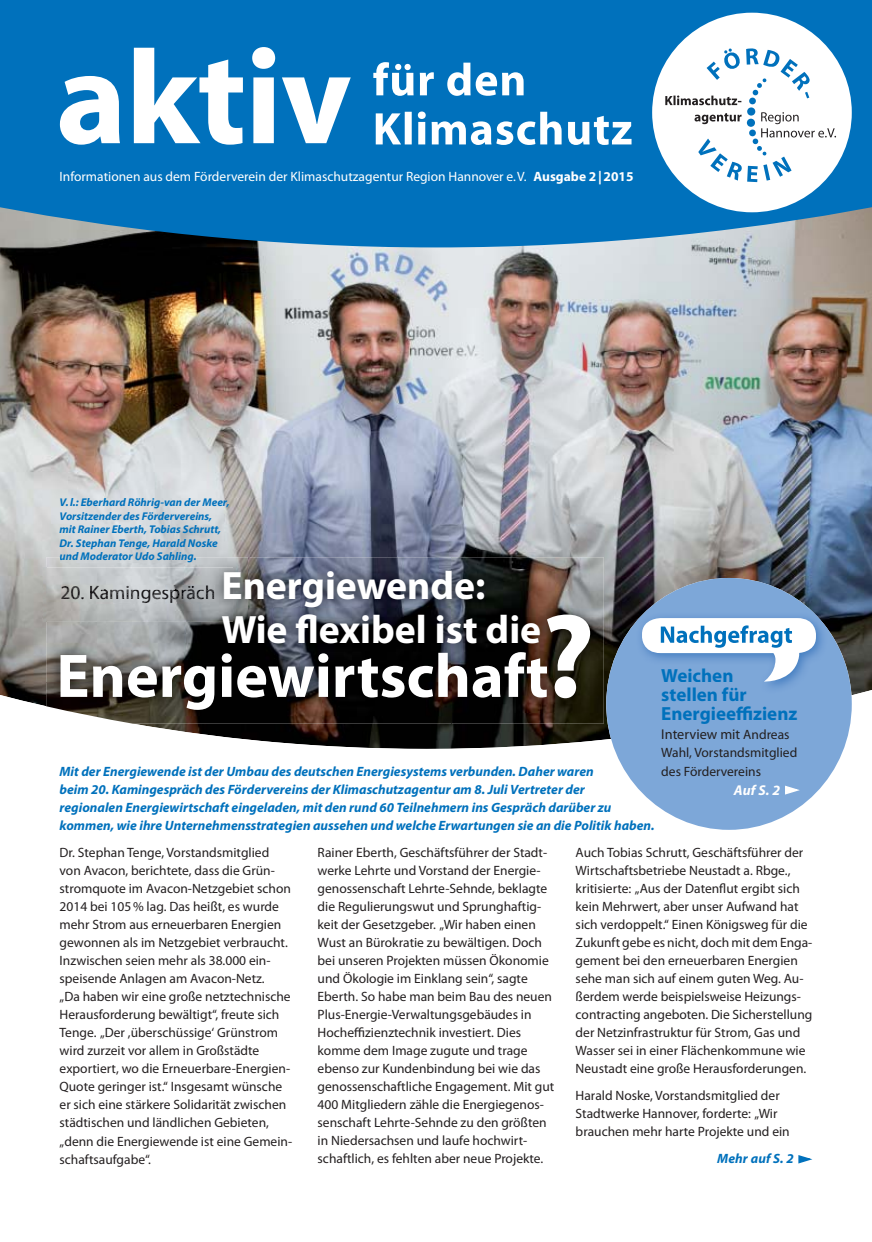
<style>
.page{position:relative;width:872px;height:1242px;background:#fff}
.page>*{position:absolute;margin:0;border:0;box-sizing:border-box;transform-origin:0 0}
.t1{font:700 62.1px "Myriad Pro";color:#fff}
.t2{font:700 39.75px/43.5px "Myriad Pro";color:#fff}
.t3{font:700 19.05px/19px "Myriad Pro";color:#0071bc}
.t4{font:14.25px "Myriad Pro";color:#231f20}
.t5{font:italic 700 14.25px "Myriad Pro";color:#fff}
.t6{font:13.5px/18px "Myriad Pro";color:#231f20}
.t7{font:italic 700 13.5px/18px "Myriad Pro";color:#0071bc}
.t8{font:13.5px "Myriad Pro";color:#fff}
.t9{font:italic 700 11.25px/13.5px "Myriad Pro";color:#0071bc}
.s1{font-weight:700}
.s2{font-weight:400;font-size:19.5px;color:#110d10}
.s3{font-weight:400;font-size:19.5px;color:#140f13}
.s4{font-weight:400;font-size:19.5px;color:#141114}
.s5{font-weight:400;font-size:19.5px;color:#141215}
.s6{font-weight:400;font-size:19.5px;color:#141214}
.s7{font-weight:400;font-size:19.5px;color:#151315}
.s8{font-weight:400;font-size:19.5px;color:#171416}
.s9{font-weight:400;font-size:19.5px;color:#161516}
.s10{font-weight:400;font-size:19.5px;color:#181719}
.s11{font-weight:400;font-size:19.5px;color:#161517}
.s12{font-weight:400;font-size:19.5px;color:#141316}
.s13{font-weight:400;font-size:19.5px;color:#030307}
.s14{font-weight:400;font-size:19.5px;color:#030306}
.s15{font-weight:400;font-size:19.5px;color:#0a0c0e}
.s16{font-weight:400;font-size:19.5px;color:#0d0d10}
.s17{font-size:120px}
.s18{font-size:13.5px}
</style>
<div class="page">
<img style="left:0;top:247px;width:872px;height:502px">
<svg style="left:0;top:0;width:872px;height:247px;background:#0c74b9"></svg>
<svg style="left:376px;top:111px;width:255px;height:34px"></svg>
<svg style="left:373px;top:62px;width:150px;height:34px"></svg>
<svg style="left:60px;top:47px;width:291px;height:98px"></svg>
<div style="left:652px;top:13px;width:199px;height:199px;background:#fff;border-radius:50%"></div>
<svg style="left:665px;top:48px;width:171px;height:134px"></svg>
<svg style="left:798px;top:1155px;width:13px;height:9px"></svg>
<div style="left:606px;top:578px;width:245px;height:252px;background:#7da7d8;border-radius:50%"></div>
<svg style="left:785px;top:785px;width:14px;height:10px"></svg>
<img style="left:636px;top:612px;width:192px;height:76px">
<img style="left:662px;top:687px;width:84px;height:1px">
<svg style="left:642px;top:618px;width:174px;height:64px"></svg>
<img style="left:46px;top:557px;width:558px;height:166px">
<img style="left:60px;top:557px;width:136px;height:5px">
<img style="left:61px;top:585px;width:153px;height:18px">
<p class="t8" style="left:60px;top:172px;width:575px">Informationen aus dem Förderverein der Klimaschutzagentur Region Hannover e. V. <span class="s1">Ausgabe 2 | 2015</span></p>
<p class="t9" style="left:60px;top:496px;width:171px">V. l.: Eberhard Röhrig-van der Meer, Vorsitzender des Fördervereins, mit Rainer Eberth, Tobias Schrutt, Dr. Stephan Tenge, Harald Noske und Moderator Udo Sahling.</p>
<h2 class="t2" style="left:221px;top:568px;width:321px;text-indent:-161px"><span class="s2">2</span><span class="s3">0</span><span class="s4">.</span> <span class="s5">K</span><span class="s6">a</span><span class="s7">m</span><span class="s8">i</span><span class="s9">n</span><span class="s10">g</span><span class="s11">es</span><span class="s12">p</span><span class="s13">r</span><span class="s14">ä</span><span class="s15">c</span><span class="s16">h</span> Energiewende:<br>Wie flexibel ist die</h2>
<h1 class="t1" style="left:56px;top:652px;width:540px">Energiewirtschaft<span class="s17">?</span></h1>
<h3 class="t3" style="left:661px;top:667px;width:87px">Weichen stellen für</h3>
<h3 class="t3" style="left:661px;top:705px;width:138px">Energieeffizienz</h3>
<p class="t4" style="left:661px;top:728px;width:130px">Interview mit <span class="s18">Andreas</span></p>
<p class="t6" style="left:661px;top:744px;width:137px;line-height:19px">Wahl, Vorstandsmitglied des Fördervereins</p>
<p class="t5" style="left:734px;top:784px;width:48px">Auf S. 2</p>
<p class="t7" style="left:60px;top:764px;width:596px">Mit der Energiewende ist der Umbau des deutschen Energiesystems verbunden. Daher waren<br>beim 20. Kamingespräch des Fördervereins der Klimaschutzagentur am 8. Juli Vertreter der<br>regionalen Energiewirtschaft eingeladen, mit den rund 60 Teilnehmern ins Gespräch darüber zu kommen, wie ihre Unternehmensstrategien aussehen und welche Erwartungen sie an die Politik haben.</p>
<p class="t6" style="left:60px;top:845px;width:234px">Dr. Stephan Tenge, Vorstandsmitglied von Avacon, berichtete, dass die Grün&shy;stromquote im Avacon-Netzgebiet schon 2014 bei 105 % lag. Das heißt, es wurde mehr Strom aus erneuerbaren Energien gewonnen als im Netzgebiet verbraucht.<br>Inzwischen seien mehr als 38.000 ein&shy;speisende Anlagen am Avacon-Netz.<br>„Da haben wir eine große netztechnische Herausforderung bewältigt“, freute sich Tenge. „Der ,überschüssige‘ Grünstrom wird zurzeit vor allem in Großstädte exportiert, wo die Erneuerbare-Energien-Quote geringer ist.“ Insgesamt wünsche er sich eine stärkere Solidarität zwischen städtischen und ländlichen Gebieten, „denn die Energiewende ist eine Gemein&shy;schaftsaufgabe“.</p>
<p class="t6" style="left:317px;top:845px;width:238px">Rainer Eberth, Geschäftsführer der Stadt&shy;werke Lehrte und Vorstand der Energie&shy;genossenschaft Lehrte-Sehnde, beklagte die Regulierungswut und Sprunghaftig&shy;keit der Gesetzgeber. „Wir haben einen Wust an Bürokratie zu bewältigen. Doch bei unseren Projekten müssen Ökonomie und Ökologie im Einklang sein“, sagte Eberth. So habe man beim Bau des neuen Plus-Energie-Verwaltungsgebäudes in Hocheffizienztechnik investiert. Dies komme dem Image zugute und trage ebenso zur Kundenbindung bei wie das genossenschaftliche Engagement. Mit gut 400 Mitgliedern zähle die Energiegenos&shy;senschaft Lehrte-Sehnde zu den größten in Niedersachsen und laufe hochwirt&shy;schaftlich, es fehlten aber neue Projekte.</p>
<p class="t6" style="left:575px;top:845px;width:238px">Auch Tobias Schrutt, Geschäftsführer der Wirtschaftsbetriebe Neustadt a. Rbge., kritisierte: „Aus der Datenflut ergibt sich kein Mehrwert, aber unser Aufwand hat sich verdoppelt.“ Einen Königsweg für die Zukunft gebe es nicht, doch mit dem Enga&shy;gement bei den erneuerbaren Energien sehe man sich auf einem guten Weg. Au&shy;ßerdem werde beispielsweise Heizungs&shy;contracting angeboten. Die Sicherstellung der Netzinfrastruktur für Strom, Gas und Wasser sei in einer Flächenkommune wie Neustadt eine große Herausforderungen.</p>
<p class="t6" style="left:575px;top:1088px;width:216px">Harald Noske, Vorstandsmitglied der<br>Stadtwerke Hannover, forderte: „Wir brauchen mehr harte Projekte und ein</p>
<p class="t7" style="left:717px;top:1151px;width:78px">Mehr auf S. 2</p>
</div>
